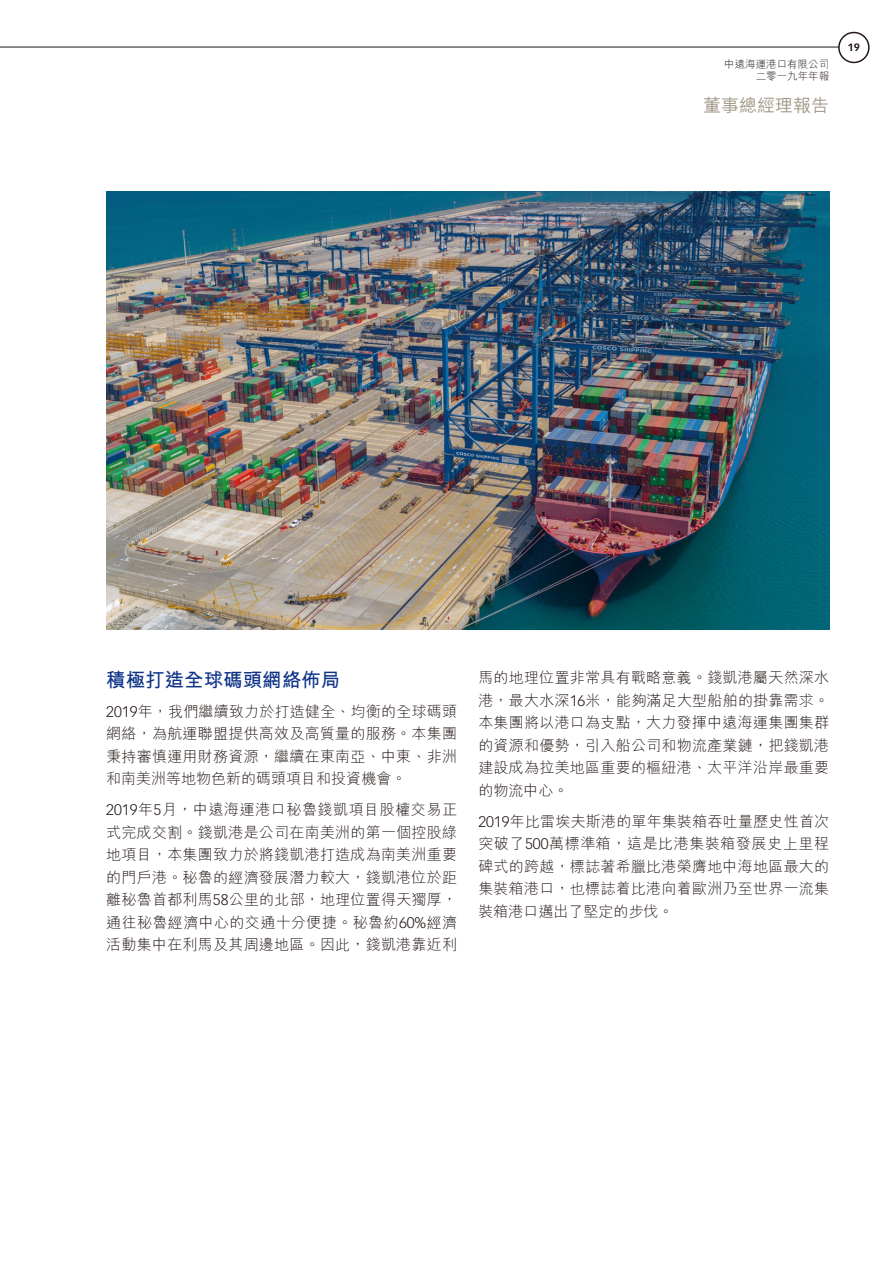
<style>
.page{position:relative;width:893px;height:1263px;background:#fff}
.page>*{position:absolute;margin:0;border:0;box-sizing:border-box;transform-origin:0 0}
.t1{font:19.5px "M Hei HK Bold E Ten B5 H";color:#0e3388}
.t2{font:18px "M Hei HK Medium E Ten B5 H";color:#a4998a}
.t3{font:15px/22.5px "M Hei HK Light E Ten B5 H";letter-spacing:.015em;color:#231916;text-align:justify}
.t4{font:10.5px/12px "M Hei HK Light E Ten B5 H";color:#231916;text-align:right}
.t5{font:700 10.5px "Vectora LT Std";color:#231916}
.s1{font-family:"Vectora LT Std";font-weight:300}
</style>
<div class="page">
<div style="left:838px;top:32px;width:32px;height:31px;border:2px solid #231916;border-radius:50%"></div>
<hr style="left:0;top:47px;width:839px;height:1px;background:#231916">
<img style="left:106px;top:191px;width:723px;height:438px">
<p class="t4" style="left:724px;top:60px;width:106px">中遠海運港口有限公司二零一九年年報</p>
<p class="t2" style="left:703px;top:98px;width:128px">董事總經理報告</p>
<p class="t5" style="left:848px;top:42px;width:14px">19</p>
<h1 class="t1" style="left:106px;top:672px;width:235px">積極打造全球碼頭網絡佈局</h1>
<p class="t3" style="left:106px;top:702px;width:352px"><span class="s1">2019</span>年，我們繼續致力於打造健全、均衡的全球碼頭網絡，為航運聯盟提供高效及高質量的服務。本集團秉持審慎運用財務資源，繼續在東南亞、中東、非洲和南美洲等地物色新的碼頭項目和投資機會。</p>
<p class="t3" style="left:106px;top:800px;width:352px"><span class="s1">2019</span>年<span class="s1">5</span>月，中遠海運港口秘魯錢凱項目股權交易正式完成交割。錢凱港是公司在南美洲的第一個控股綠地項目，本集團致力於將錢凱港打造成為南美洲重要的門戶港。秘魯的經濟發展潛力較大，錢凱港位於距離秘魯首都利馬<span class="s1">58</span>公里的北部，地理位置得天獨厚，通往秘魯經濟中心的交通十分便捷。秘魯約<span class="s1">60%</span>經濟活動集中在利馬及其周邊地區。因此，錢凱港靠近利</p>
<p class="t3" style="left:478px;top:668px;width:352px">馬的地理位置非常具有戰略意義。錢凱港屬天然深水港，最大水深<span class="s1">16</span>米，能夠滿足大型船舶的掛靠需求。本集團將以港口為支點，大力發揮中遠海運集團集群的資源和優勢，引入船公司和物流產業鏈，把錢凱港建設成為拉美地區重要的樞紐港、太平洋沿岸最重要的物流中心。</p>
<p class="t3" style="left:478px;top:812px;width:352px"><span class="s1">2019</span>年比雷埃夫斯港的單年集裝箱吞吐量歷史性首次突破了<span class="s1">500</span>萬標準箱，這是比港集裝箱發展史上里程碑式的跨越，標誌著希臘比港榮膺地中海地區最大的集裝箱港口，也標誌着比港向着歐洲乃至世界一流集裝箱港口邁出了堅定的步伐。</p>
</div>
